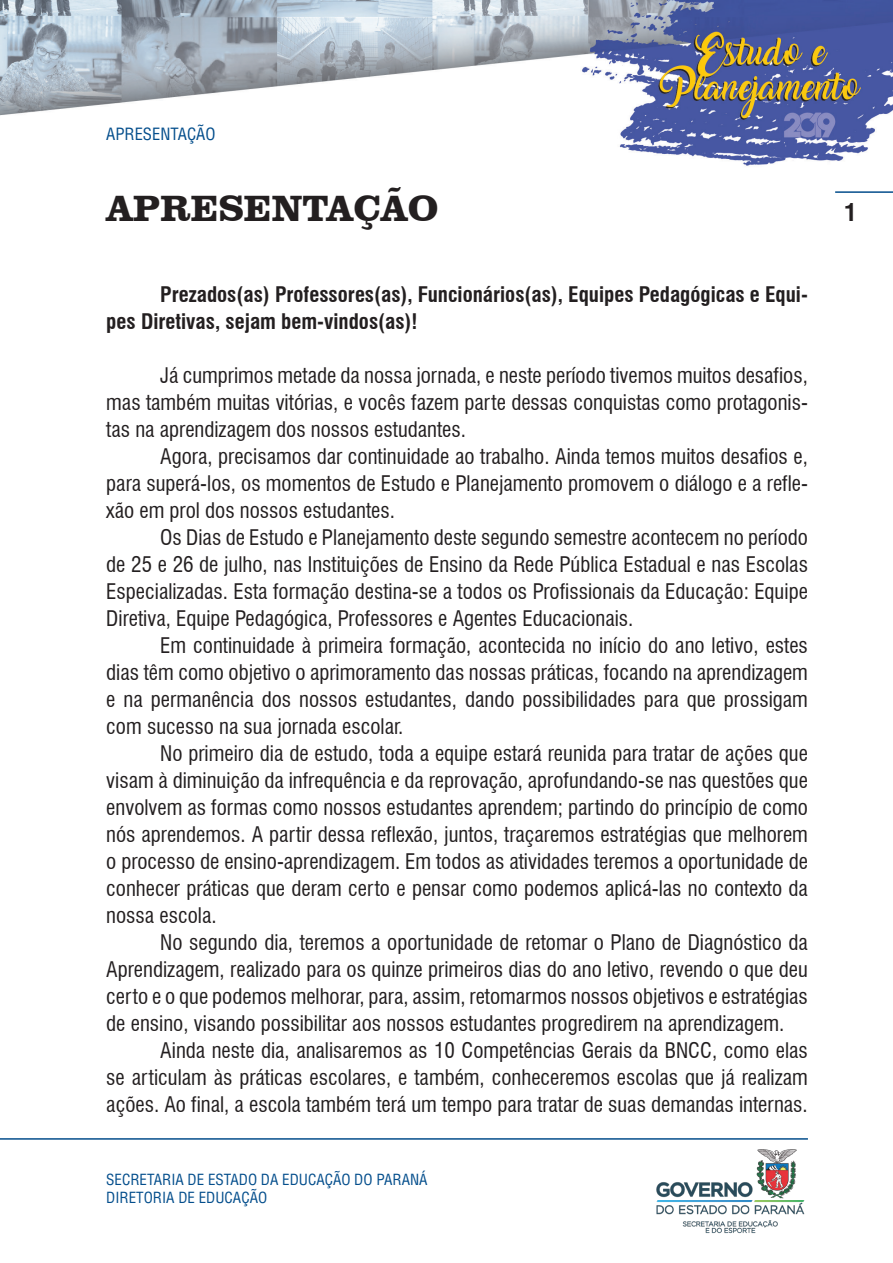
<style>
.page{position:relative;width:893px;height:1263px;background:#fff}
.page>*{position:absolute;margin:0;border:0;box-sizing:border-box;transform-origin:0 0}
.t1{font:700 37.5px "Clarendon BT";color:#231f20}
.t2{font:700 condensed 24px "Helvetica LT Std";color:#231f20}
.t3{font:condensed 21px/27px "Swiss 721 BT";color:#231f20;text-align:justify}
.t4{font:700 condensed 21px/27px "Swiss 721 BT";color:#231f20}
.t5{font:condensed 16.5px "Helvetica LT Std";color:#044e8c}
.t6{font:condensed 15px/18px "Helvetica LT Std";color:#044e8c}
</style>
<div class="page">
<img style="left:0;top:0;width:893px;height:166px">
<hr style="left:835px;top:191px;width:58px;height:2px;background:#044e8c">
<hr style="left:0;top:1138px;width:808px;height:2px;background:#044e8c">
<img style="left:656px;top:1149px;width:149px;height:85px">
<p class="t5" style="left:106px;top:124px;width:111px">APRESENTAÇÃO</p>
<p class="t1" style="left:106px;top:185px;width:334px">APRESENTAÇÃO</p>
<p class="t4" style="left:106px;top:281px;width:703px;text-indent:54px">Prezados(as) Professores(as), Funcionários(as), Equipes Pedagógicas e Equi&shy;pes Diretivas, sejam bem-vindos(as)!</p>
<p class="t3" style="left:106px;top:362px;width:703px;text-indent:54px">Já cumprimos metade da nossa jornada, e neste período tivemos muitos desafios, mas também muitas vitórias, e vocês fazem parte dessas conquistas como protagonis&shy;tas na aprendizagem dos nossos estudantes.</p>
<p class="t3" style="left:106px;top:443px;width:703px;text-indent:54px">Agora, precisamos dar continuidade ao trabalho. Ainda temos muitos desafios e, para superá-los, os momentos de Estudo e Planejamento promovem o diálogo e a refle&shy;xão em prol dos nossos estudantes.</p>
<p class="t3" style="left:106px;top:524px;width:703px;text-indent:54px">Os Dias de Estudo e Planejamento deste segundo semestre acontecem no período de 25 e 26 de julho, nas Instituições de Ensino da Rede Pública Estadual e nas Escolas Especializadas. Esta formação destina-se a todos os Profissionais da Educação: Equipe Diretiva, Equipe Pedagógica, Professores e Agentes Educacionais.</p>
<p class="t3" style="left:106px;top:632px;width:703px;text-indent:54px">Em continuidade à primeira formação, acontecida no início do ano letivo, estes dias têm como objetivo o aprimoramento das nossas práticas, focando na aprendizagem e na permanência dos nossos estudantes, dando possibilidades para que prossigam com sucesso na sua jornada escolar.</p>
<p class="t3" style="left:106px;top:740px;width:703px;text-indent:54px">No primeiro dia de estudo, toda a equipe estará reunida para tratar de ações que visam à diminuição da infrequência e da reprovação, aprofundando-se nas questões que envolvem as formas como nossos estudantes aprendem; partindo do princípio de como nós aprendemos. A partir dessa reflexão, juntos, traçaremos estratégias que melhorem o processo de ensino-aprendizagem. Em todos as atividades teremos a oportunidade de conhecer práticas que deram certo e pensar como podemos aplicá-las no contexto da nossa escola.</p>
<p class="t3" style="left:106px;top:929px;width:703px;text-indent:54px">No segundo dia, teremos a oportunidade de retomar o Plano de Diagnóstico da Aprendizagem, realizado para os quinze primeiros dias do ano letivo, revendo o que deu certo e o que podemos melhorar, para, assim, retomarmos nossos objetivos e estratégias de ensino, visando possibilitar aos nossos estudantes progredirem na aprendizagem.</p>
<p class="t3" style="left:106px;top:1037px;width:703px;text-indent:54px">Ainda neste dia, analisaremos as 10 Competências Gerais da BNCC, como elas se articulam às práticas escolares, e também, conheceremos escolas que já realizam ações. Ao final, a escola também terá um tempo para tratar de suas demandas internas.</p>
<p class="t6" style="left:106px;top:1170px;width:323px">SECRETARIA DE ESTADO DA EDUCAÇÃO DO PARANÁ<br>DIRETORIA DE EDUCAÇÃO</p>
<p class="t2" style="left:844px;top:197px;width:13px">1</p>
</div>
